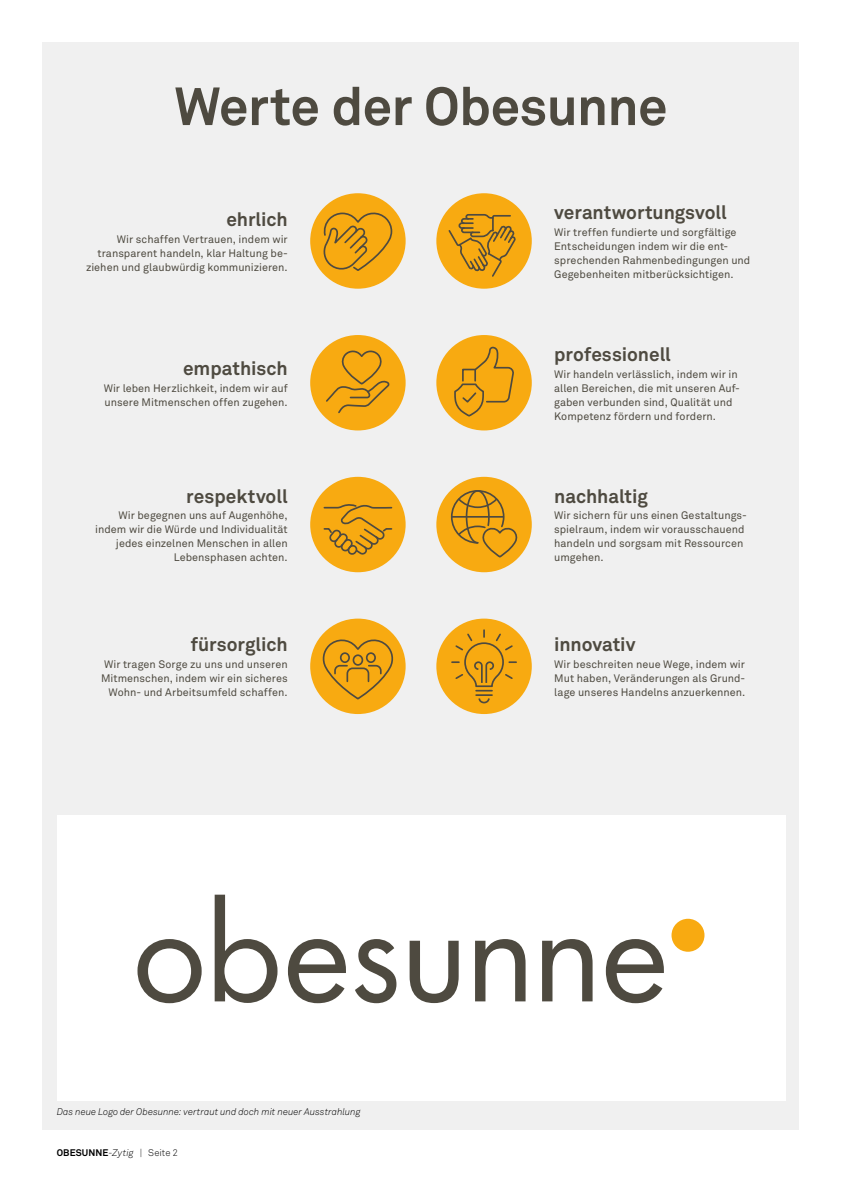
<style>
.page{position:relative;width:842px;height:1191px;background:#fff}
.page>*{position:absolute;margin:0;border:0;box-sizing:border-box;transform-origin:0 0}
.t1{font:700 53px "Akkurat Pro";letter-spacing:-.01em;color:#4e4a40}
.t2{font:700 19px "Akkurat Pro";color:#4e4a40}
.t3{font:10.8px/14px "Akkurat Pro";letter-spacing:.005em;color:#4e4a40}
.t4{font:italic 300 9.5px "Akkurat Pro";color:#000}
.t5{font:700 9.5px "Akkurat Pro";letter-spacing:.015em;color:#000}
.s1{font-weight:300;font-style:italic}
.s2{font-weight:300}
</style>
<div class="page">
<div style="left:43px;top:43px;width:756px;height:1087px;background:#f0f0f0"></div>
<div style="left:57px;top:815px;width:728px;height:285px;background:#fff"></div>
<svg style="left:137px;top:939px;width:65px;height:64px"></svg>
<svg style="left:215px;top:894px;width:62px;height:109px"></svg>
<svg style="left:288px;top:939px;width:58px;height:64px"></svg>
<svg style="left:355px;top:939px;width:41px;height:64px"></svg>
<svg style="left:410px;top:940px;width:49px;height:63px"></svg>
<svg style="left:475px;top:939px;width:50px;height:62px"></svg>
<svg style="left:542px;top:939px;width:51px;height:62px"></svg>
<svg style="left:606px;top:939px;width:58px;height:64px"></svg>
<div style="left:671px;top:918px;width:33px;height:33px;background:#f8aa11;border-radius:50%"></div>
<div style="left:310px;top:193px;width:96px;height:96px;background:#f8aa11;border-radius:50%"></div>
<svg style="left:322px;top:209px;width:71px;height:64px"></svg>
<div style="left:310px;top:335px;width:96px;height:95px;background:#f8aa11;border-radius:50%"></div>
<svg style="left:324px;top:348px;width:67px;height:66px"></svg>
<div style="left:310px;top:477px;width:96px;height:95px;background:#f8aa11;border-radius:50%"></div>
<svg style="left:323px;top:504px;width:70px;height:51px"></svg>
<div style="left:310px;top:618px;width:96px;height:96px;background:#f8aa11;border-radius:50%"></div>
<svg style="left:321px;top:636px;width:75px;height:64px"></svg>
<div style="left:436px;top:193px;width:96px;height:96px;background:#f8aa11;border-radius:50%"></div>
<svg style="left:447px;top:214px;width:70px;height:64px"></svg>
<div style="left:436px;top:335px;width:96px;height:95px;background:#f8aa11;border-radius:50%"></div>
<svg style="left:453px;top:346px;width:62px;height:71px"></svg>
<div style="left:436px;top:477px;width:96px;height:95px;background:#f8aa11;border-radius:50%"></div>
<svg style="left:450px;top:489px;width:69px;height:69px"></svg>
<div style="left:436px;top:618px;width:96px;height:96px;background:#f8aa11;border-radius:50%"></div>
<svg style="left:452px;top:630px;width:64px;height:74px"></svg>
<h1 class="t1" style="left:174px;top:74px;width:495px">Werte der Obesunne</h1>
<h2 class="t2" style="left:226px;top:208px;width:63px">ehrlich</h2>
<p class="t3" style="left:86px;top:232px;width:203px;text-align:right">Wir schaffen Vertrauen, indem wir transparent handeln, klar Haltung be&shy;ziehen und glaubwürdig kommunizieren.</p>
<h2 class="t2" style="left:183px;top:356px;width:106px">empathisch</h2>
<p class="t3" style="left:104px;top:381px;width:186px">Wir leben Herzlichkeit, indem wir auf unsere Mitmenschen offen zugehen.</p>
<h2 class="t2" style="left:186px;top:484px;width:103px">respektvoll</h2>
<p class="t3" style="left:95px;top:508px;width:194px;text-align:right">Wir begegnen uns auf Augenhöhe, indem wir die Würde und Individualität jedes einzelnen Menschen in allen<br>Lebensphasen achten.</p>
<h2 class="t2" style="left:191px;top:633px;width:98px">fürsorglich</h2>
<p class="t3" style="left:101px;top:657px;width:188px;text-align:right">Wir tragen Sorge zu uns und unseren<br>Mitmenschen, indem wir ein sicheres<br>Wohn- und Arbeitsumfeld schaffen.</p>
<p class="t4" style="left:57px;top:1106px;width:305px">Das neue Logo der Obesunne: vertraut und doch mit neuer Ausstrahlung</p>
<p class="t5" style="left:57px;top:1146px;width:123px">OBESUNNE<span class="s1">-Zytig</span> <span class="s2">| Seite 2</span></p>
<h2 class="t2" style="left:554px;top:201px;width:174px">verantwortungsvoll</h2>
<p class="t3" style="left:554px;top:225px;width:198px">Wir treffen fundierte und sorgfältige Entscheidungen indem wir die ent&shy;sprechenden Rahmenbedingungen und Gegebenheiten mitberücksichtigen.</p>
<h2 class="t2" style="left:554px;top:342px;width:118px">professionell</h2>
<p class="t3" style="left:554px;top:367px;width:187px">Wir handeln verlässlich, indem wir in allen Bereichen, die mit unseren Auf&shy;gaben verbunden sind, Qualität und Kompetenz fördern und fordern.</p>
<h2 class="t2" style="left:554px;top:484px;width:95px">nachhaltig</h2>
<p class="t3" style="left:554px;top:508px;width:194px">Wir sichern für uns einen Gestaltungs&shy;spielraum, indem wir vorausschauend handeln und sorgsam mit Ressourcen umgehen.</p>
<h2 class="t2" style="left:554px;top:633px;width:83px">innovativ</h2>
<p class="t3" style="left:554px;top:657px;width:193px;text-align:justify">Wir beschreiten neue Wege, indem wir Mut haben, Veränderungen als Grund&shy;lage unseres Handelns anzuerkennen.</p>
</div>
